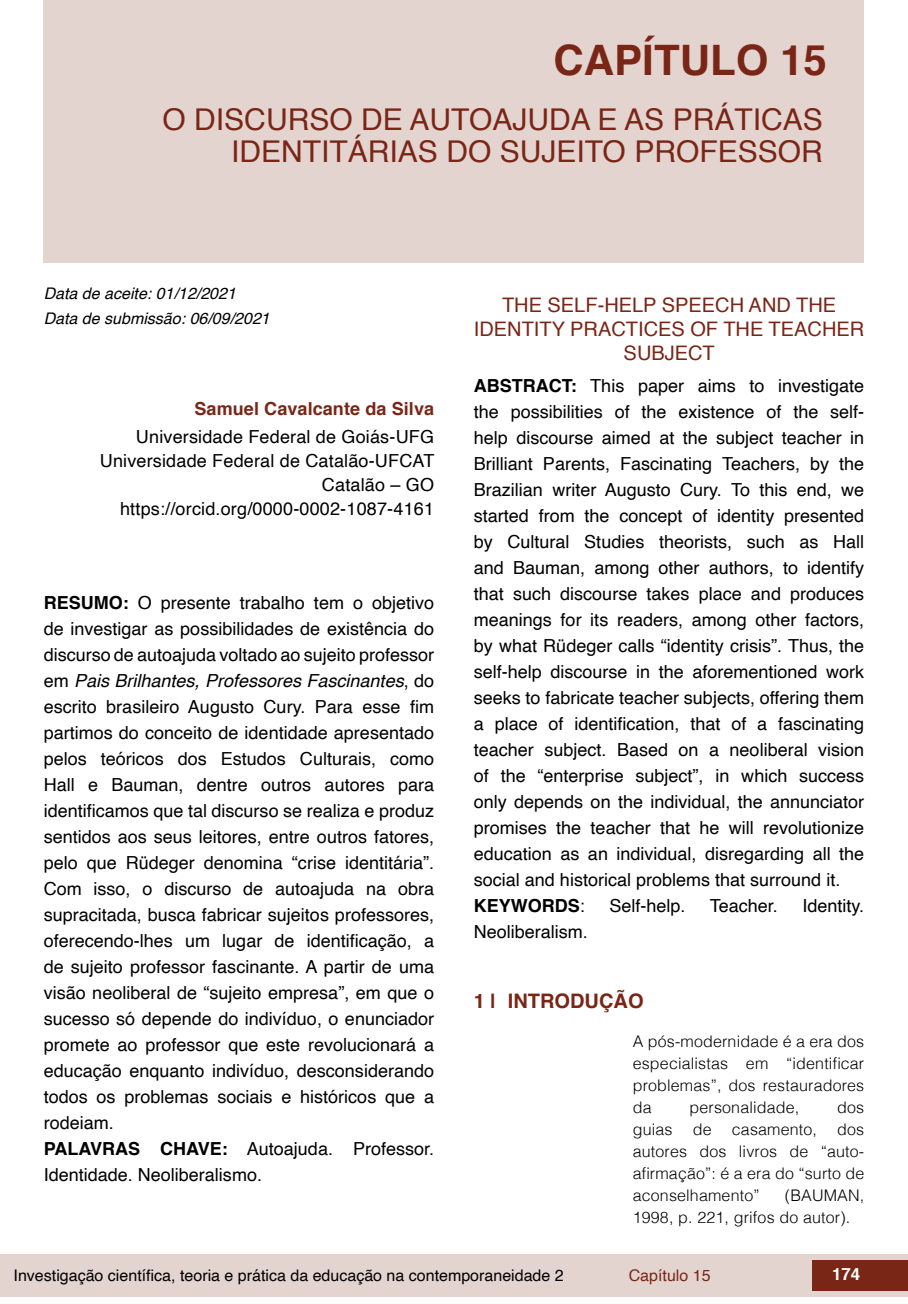
<style>
.page{position:relative;width:908px;height:1304px;background:#fff}
.page>*{position:absolute;margin:0;border:0;box-sizing:border-box;transform-origin:0 0}
.t1{font:700 42px "Helvetica";color:#7a2616}
.t2{font:30px/32px "Helvetica";color:#7a2616;text-align:right}
.t3{font:20px/24px "Helvetica";color:#7a2616;text-align:center}
.t4{font:700 20px "Helvetica";color:#7a2616}
.t5{font:18px/26px "Helvetica";color:#000}
.t6{font:700 18px "Helvetica";letter-spacing:.005em;color:#7a2616}
.t7{font:700 16.8px "Helvetica";color:#fff}
.t8{font:300 16px/22px "Helvetica";letter-spacing:.01em;color:#000;text-align:justify}
.t9{font:16px "Helvetica";color:#000}
.t10{font:italic 16px "Helvetica";color:#000}
.t11{font:16px "Helvetica";color:#7a2616}
.s1{font-weight:700}
.s2{font-style:italic}
</style>
<div class="page">
<div style="left:0;top:1254px;width:906px;height:43px;background:#e4d4d0"></div>
<div style="left:812px;top:1261px;width:95px;height:30px;background:#7a2616"></div>
<div style="left:44px;top:0;width:819px;height:263px;background:#e4d4d0"></div>
<h1 class="t1" style="left:553px;top:26px;width:275px">CAPÍTULO 15</h1>
<h2 class="t2" style="left:162px;top:104px;width:661px">O DISCURSO DE AUTOAJUDA E AS PRÁTICAS<br>IDENTITÁRIAS DO SUJEITO PROFESSOR</h2>
<p class="t10" style="left:44px;top:280px;width:194px">Data de aceite: 01/12/2021</p>
<p class="t10" style="left:44px;top:306px;width:227px">Data de submissão: 06/09/2021</p>
<p class="t6" style="left:194px;top:395px;width:241px">Samuel Cavalcante da Silva</p>
<p class="t5" style="left:100px;top:425px;width:336px;line-height:24px;text-align:right">Universidade Federal de Goiás-UFG<br>Universidade Federal de Catalão-UFCAT<br>Catalão – GO https://orcid.org/0000-0002-1087-4161</p>
<p class="t5" style="left:44px;top:590px;width:392px"><span class="s1">RESUMO:</span> O presente trabalho tem o objetivo de investigar as possibilidades de existência do discurso de autoajuda voltado ao sujeito professor em <span class="s2">Pais Brilhantes, Professores Fascinantes</span>, do escrito brasileiro Augusto Cury. Para esse fim partimos do conceito de identidade apresentado pelos teóricos dos Estudos Culturais, como Hall e Bauman, dentre outros autores para identificamos que tal discurso se realiza e produz sentidos aos seus leitores, entre outros fatores, pelo que Rüdeger denomina “crise identitária”.<br>Com isso, o discurso de autoajuda na obra supracitada, busca fabricar sujeitos professores, oferecendo-lhes um lugar de identificação, a de sujeito professor fascinante. A partir de uma visão neoliberal de “sujeito empresa”, em que o sucesso só depende do indivíduo, o enunciador promete ao professor que este revolucionará a educação enquanto indivíduo, desconsiderando todos os problemas sociais e históricos que a rodeiam.<br><span class="s1">PALAVRAS CHAVE:</span> Autoajuda. Professor.<br>Identidade. Neoliberalismo.</p>
<p class="t3" style="left:473px;top:294px;width:392px">THE SELF-HELP SPEECH AND THE<br>IDENTITY PRACTICES OF THE TEACHER<br>SUBJECT</p>
<p class="t5" style="left:473px;top:373px;width:392px"><span class="s1">ABSTRACT:</span> This paper aims to investigate the possibilities of the existence of the self&shy;help discourse aimed at the subject teacher in Brilliant Parents, Fascinating Teachers, by the Brazilian writer Augusto Cury. To this end, we started from the concept of identity presented by Cultural Studies theorists, such as Hall and Bauman, among other authors, to identify that such discourse takes place and produces meanings for its readers, among other factors, by what Rüdeger calls “identity crisis”. Thus, the self-help discourse in the aforementioned work seeks to fabricate teacher subjects, offering them a place of identification, that of a fascinating teacher subject. Based on a neoliberal vision of the “enterprise subject”, in which success only depends on the individual, the annunciator promises the teacher that he will revolutionize education as an individual, disregarding all the social and historical problems that surround it.<br><span class="s1">KEYWORDS</span>:</p>
<p class="t5" style="left:609px;top:893px;width:78px">Self-help.</p>
<p class="t5" style="left:709px;top:893px;width:70px">Teacher.</p>
<p class="t5" style="left:802px;top:893px;width:63px">Identity.</p>
<p class="t5" style="left:473px;top:919px;width:116px">Neoliberalism.</p>
<p class="t4" style="left:473px;top:985px;width:171px">1 | INTRODUÇÃO</p>
<p class="t8" style="left:632px;top:1029px;width:233px">A pós-modernidade é a era dos especialistas em “identificar problemas”, dos restauradores da</p>
<p class="t8" style="left:689px;top:1095px;width:111px">personalidade,</p>
<p class="t8" style="left:836px;top:1095px;width:28px">dos</p>
<p class="t8" style="left:632px;top:1117px;width:233px;text-indent:204px">dos autores dos livros de “auto&shy;afirmação”: é a era do “surto de aconselhamento”</p>
<p class="t8" style="left:632px;top:1117px;width:41px">guias</p>
<p class="t8" style="left:692px;top:1117px;width:20px">de</p>
<p class="t8" style="left:731px;top:1117px;width:87px">casamento,</p>
<p class="t8" style="left:632px;top:1183px;width:233px;text-indent:152px">(BAUMAN,<br>1998, p. 221, grifos do autor).</p>
<p class="t9" style="left:14px;top:1263px;width:551px">Investigação científica, teoria e prática da educação na contemporaneidade 2</p>
<p class="t11" style="left:628px;top:1263px;width:83px">Capítulo 15</p>
<p class="t7" style="left:831px;top:1261px;width:30px">174</p>
</div>
